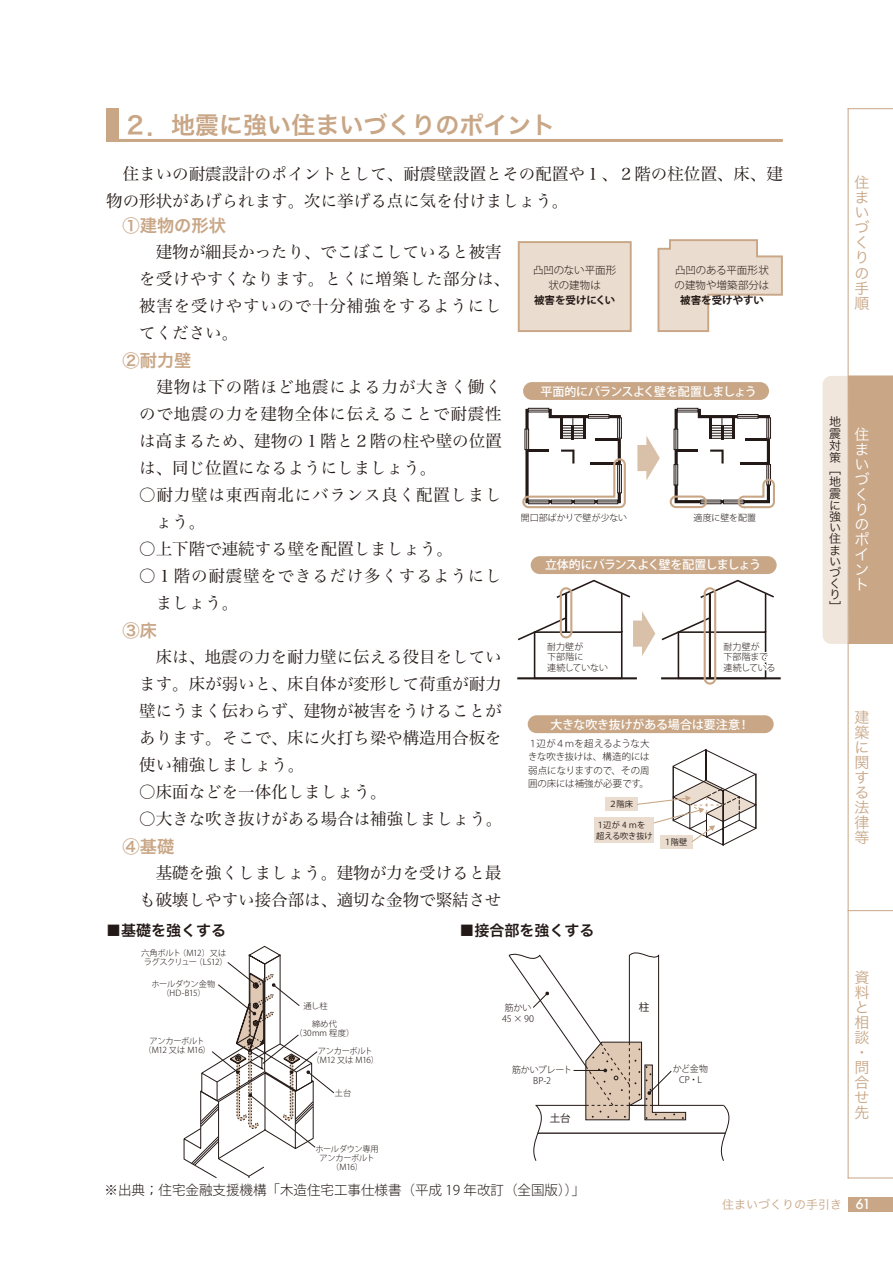
<style>
.page{position:relative;width:893px;height:1263px;background:#fff}
.page>*{position:absolute;margin:0;border:0;box-sizing:border-box;transform-origin:0 0}
.t1{font:24px "Hira Kaku Pro W6";color:#c8a686}
.t2{font:17.25px "Hira Kaku Pro W6";color:#c8a686}
.t3{font:16.5px/27px "Hira Min Pro W3";color:#231916}
.t4{font:16.5px/27px "Hira Min Pro W3";letter-spacing:.025em;color:#231916}
.t5{font:16.5px/27px "Hira Min Pro W3";letter-spacing:.05em;color:#231916}
.t6{font:15px/15px "Hira Kaku Pro W3";color:#c8a686}
.t7{font:15px "Hira Kaku Pro W6";color:#231916}
.t8{font:15px/15px "Hira Kaku Pro W3";color:#fff}
.t9{font:300 13.5px "Koz Go Pro";color:#231916}
.t10{font:500 12px "Koz Go Pro";letter-spacing:-.05em;color:#fff}
.t11{font:500 12px "Koz Go Pro";letter-spacing:-.025em;color:#fff}
.t12{font:12px/11.6px "Hira Kaku Pro W3";color:#231916}
.t13{font:12px "Hira Kaku Pro W3";color:#c8a686}
.t14{font:300 10.5px/15px "Koz Go Pro";color:#231916;text-align:center}
.t15{font:700 10.5px "Koz Go Pro";letter-spacing:-.005em;color:#231916}
.t16{font:10.5px "Koz Go Pro";color:#231916}
.t17{font:300 9.45px/13.5px "Koz Go Pro";letter-spacing:-.005em;color:#231916;text-align:justify}
.t18{font:300 9px/10.5px "Koz Go Pro";letter-spacing:-.005em;color:#231916}
.t19{font:300 8.25px/9px "Koz Go Pro";letter-spacing:-.04em;color:#231916;text-align:center}
.t20{font:8.25px/10.5px "Koz Go Pro";letter-spacing:-.015em;color:#231916}
.s1{font-family:"Futura";font-weight:500;font-size:13.5px;color:#fff}
</style>
<div class="page">
<hr style="left:106px;top:139px;width:677px;height:3px;background:#c8a686">
<div style="left:106px;top:108px;width:13px;height:34px;background:#c8a686"></div>
<svg style="left:823px;top:376px;width:70px;height:268px;background:#d6bca4"></svg>
<hr style="left:848px;top:376px;width:45px;height:1px;background:#c8a686">
<hr style="left:848px;top:643px;width:45px;height:1px;background:#c8a686">
<hr style="left:848px;top:910px;width:45px;height:1px;background:#c8a686">
<hr style="left:848px;top:1177px;width:45px;height:1px;background:#c8a686">
<hr style="left:848px;top:108px;width:45px;height:1px;background:#c8a686">
<hr style="left:848px;top:109px;width:1px;height:1069px;background:#c8a686">
<div style="left:848px;top:1197px;width:45px;height:15px;background:#c8a686"></div>
<svg style="left:508px;top:952px;width:222px;height:209px"></svg>
<svg style="left:183px;top:946px;width:151px;height:233px"></svg>
<div style="left:594px;top:817px;width:60px;height:25px;background:#eadcce"></div>
<div style="left:605px;top:797px;width:32px;height:14px;background:#eadcce"></div>
<div style="left:660px;top:835px;width:32px;height:14px;background:#eadcce"></div>
<svg style="left:636px;top:749px;width:121px;height:97px"></svg>
<div style="left:528px;top:715px;width:246px;height:18px;background:#c8a686;border-radius:9px"></div>
<hr style="left:661px;top:677px;width:120px;height:2px;background:#231916">
<div style="left:531px;top:556px;width:246px;height:18px;background:#c8a686;border-radius:9px"></div>
<svg style="left:517px;top:579px;width:259px;height:106px"></svg>
<div style="left:528px;top:408px;width:21px;height:4px;border:1px solid #231916"></div>
<div style="left:677px;top:408px;width:21px;height:4px;border:1px solid #231916"></div>
<svg style="left:522px;top:409px;width:253px;height:100px"></svg>
<div style="left:523px;top:382px;width:246px;height:18px;background:#c8a686;border-radius:9px"></div>
<div style="left:518px;top:241px;width:114px;height:91px;background:#eadcce;border:2px solid #c8a686"></div>
<svg style="left:657px;top:239px;width:126px;height:93px"></svg>
<h1 class="t1" style="left:123px;top:103px;width:434px">２．地震に強い住まいづくりのポイント</h1>
<p class="t3" style="left:106px;top:159px;width:678px">　住まいの耐震設計のポイントとして、耐震壁設置とその配置や１、２階の柱位置、床、建物の形状があげられます。次に挙げる点に気を付けましょう。</p>
<p class="t2" style="left:122px;top:210px;width:105px">①建物の形状</p>
<p class="t4" style="left:139px;top:237px;width:372px">　建物が細長かったり、でこぼこしていると被害を受けやすくなります。とくに増築した部分は、被害を受けやすいので十分補強をするようにしてください。</p>
<p class="t2" style="left:122px;top:345px;width:70px">②耐力壁</p>
<p class="t3" style="left:139px;top:372px;width:364px;text-align:justify">　建物は下の階ほど地震による力が大きく働くので地震の力を建物全体に伝えることで耐震性は高まるため、建物の１階と２階の柱や壁の位置は、同じ位置になるようにしましょう。</p>
<p class="t5" style="left:156px;top:480px;width:347px;text-indent:-16px">○耐力壁は東西南北にバランス良く配置しましょう。</p>
<p class="t3" style="left:139px;top:534px;width:315px">○上下階で連続する壁を配置しましょう。</p>
<p class="t5" style="left:156px;top:561px;width:347px;text-indent:-16px">○１階の耐震壁をできるだけ多くするようにしましょう。</p>
<p class="t2" style="left:122px;top:615px;width:36px">③床</p>
<p class="t3" style="left:139px;top:642px;width:364px;text-align:justify">　床は、地震の力を耐力壁に伝える役目をしています。床が弱いと、床自体が変形して荷重が耐力壁にうまく伝わらず、建物が被害をうけることがあります。そこで、床に火打ち梁や構造用合板を使い補強しましょう。</p>
<p class="t3" style="left:139px;top:777px;width:249px">○床面などを一体化しましょう。</p>
<p class="t3" style="left:139px;top:804px;width:365px">○大きな吹き抜けがある場合は補強しましょう。</p>
<p class="t2" style="left:122px;top:831px;width:53px">④基礎</p>
<p class="t3" style="left:139px;top:858px;width:364px">　基礎を強くしましょう。建物が力を受けると最も破壊しやすい接合部は、適切な金物で緊結させ</p>
<p class="t7" style="left:106px;top:917px;width:121px">■基礎を強くする</p>
<p class="t7" style="left:459px;top:917px;width:136px">■接合部を強くする</p>
<p class="t14" style="left:674px;top:262px;width:96px;text-align:left">凸凹のある平面形状の建物や増築部分は</p>
<p class="t15" style="left:680px;top:293px;width:85px">被害を受けやすい</p>
<p class="t14" style="left:533px;top:262px;width:85px">凸凹のない平面形状の建物は</p>
<p class="t15" style="left:534px;top:293px;width:83px">被害を受けにくい</p>
<p class="t10" style="left:541px;top:384px;width:218px">平面的にバランスよく壁を配置しましょう</p>
<p class="t18" style="left:521px;top:513px;width:108px">開口部ばかりで壁が少ない</p>
<p class="t18" style="left:693px;top:513px;width:64px">適度に壁を配置</p>
<p class="t10" style="left:545px;top:557px;width:217px">立体的にバランスよく壁を配置しましょう</p>
<p class="t18" style="left:547px;top:641px;width:62px">耐力壁が<br>下部階に<br>連続していない</p>
<p class="t18" style="left:723px;top:641px;width:54px">耐力壁が<br>下部階まで連続している</p>
<p class="t11" style="left:550px;top:717px;width:201px">大きな吹き抜けがある場合は要注意！</p>
<p class="t17" style="left:528px;top:737px;width:123px">１辺が４ｍを超えるような大きな吹き抜けは、構造的には弱点になりますので、その周囲の床には補強が必要です。</p>
<p class="t20" style="left:596px;top:820px;width:58px">１辺が 4 ｍを超える吹き抜け</p>
<p class="t20" style="left:609px;top:798px;width:26px">２階床</p>
<p class="t20" style="left:664px;top:837px;width:25px">１階壁</p>
<p class="t19" style="left:141px;top:949px;width:88px">六角ボルト（M12）又はラグスクリュー（LS12）</p>
<p class="t19" style="left:152px;top:980px;width:65px">ホールダウン金物（HD-B15）</p>
<p class="t19" style="left:143px;top:1036px;width:69px">アンカーボルト（M12 又は M16）</p>
<p class="t19" style="left:312px;top:997px;width:26px;line-height:18px;text-align:left;text-indent:-8px">通し柱締め代</p>
<p class="t19" style="left:318px;top:1024px;width:57px;line-height:18.1px;text-align:left;text-indent:-23px">（30mm 程度）<br>アンカーボルト</p>
<p class="t19" style="left:312px;top:1056px;width:69px">（M12 又は M16）</p>
<p class="t19" style="left:335px;top:1089px;width:18px">土台</p>
<p class="t19" style="left:315px;top:1144px;width:65px">ホールダウン専用アンカーボルト（M16）</p>
<p class="t18" style="left:502px;top:1002px;width:34px">筋かい<br>45×90</p>
<p class="t16" style="left:639px;top:1000px;width:12px">柱</p>
<p class="t18" style="left:512px;top:1065px;width:62px;text-align:center">筋かいプレート<br>BP-2</p>
<p class="t18" style="left:673px;top:1063px;width:37px;text-align:center">かど金物<br>CP・L</p>
<p class="t16" style="left:550px;top:1111px;width:22px">土台</p>
<p class="t9" style="left:105px;top:1181px;width:482px">※出典；住宅金融支援機構「木造住宅工事仕様書（平成 19 年改訂（全国版））」</p>
<p class="t6" style="left:854px;top:174px;width:16px">住まいづくりの手順</p>
<p class="t12" style="left:829px;top:415px;width:13px">地震対策［地震に強い住まいづくり］</p>
<p class="t8" style="left:854px;top:425px;width:16px">住まいづくりのポイント</p>
<p class="t6" style="left:854px;top:709px;width:16px;text-align:justify">建築に関する法律等</p>
<p class="t6" style="left:854px;top:969px;width:16px">資料と相談・問合せ先</p>
<p class="t13" style="left:722px;top:1193px;width:150px">住まいづくりの手引き <span class="s1">61</span></p>
</div>
